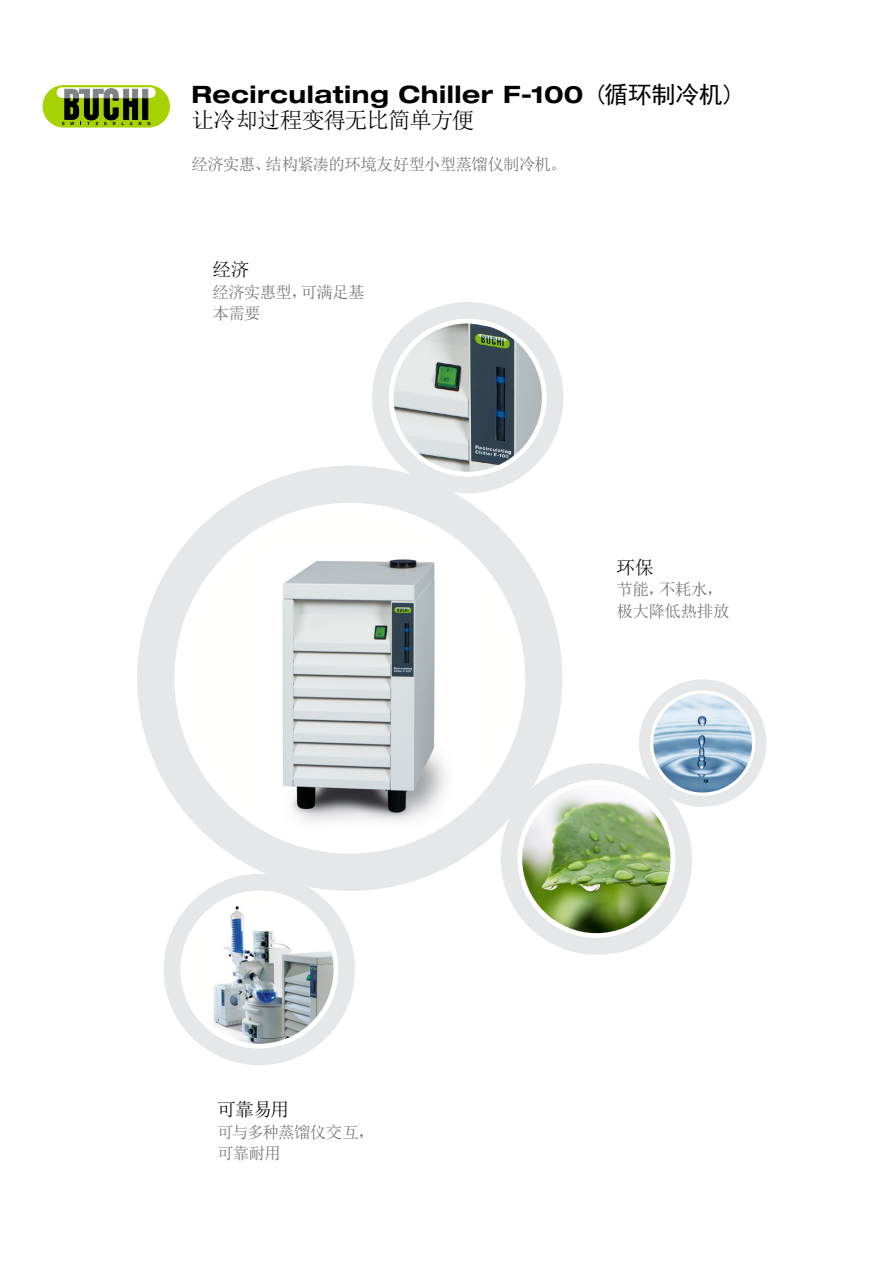
<style>
.page{position:relative;width:893px;height:1263px;background:#fff}
.page>*{position:absolute;margin:0;border:0;box-sizing:border-box;transform-origin:0 0}
.CN_Cover_Headline{font:700 expanded 24px "Helvetica Neue LT Std";letter-spacing:.02em;color:#000}
.CN_Cover_Subline{font:22.5px "Sim Sun";letter-spacing:-.045em;color:#000}
.CN_Title{font:18.75px "Sim Sun";letter-spacing:-.035em;color:#000}
.CN_Body_text_left{font:16.5px/21.3px "Sim Sun";letter-spacing:-.04em;color:#6d6e71}
.CN_Body_text_justifi{font:16.5px "Sim Sun";letter-spacing:-.04em;color:#6d6e71}
.s1{font-family:"Sim Hei";font-weight:400;font-stretch:normal}
</style>
<div class="page">
<div style="left:43px;top:85px;width:127px;height:43px;background:#a5d200;border-radius:21px"></div>
<div style="left:143px;top:89px;width:5px;height:30px;background:#000;border:1px solid #000"></div>
<svg style="left:57px;top:87px;width:99px;height:11px"></svg>
<div style="left:143px;top:89px;width:5px;height:9px;background:#808285"></div>
<svg style="left:62px;top:89px;width:79px;height:36px"></svg>
<div style="left:137px;top:466px;width:425px;height:425px;background:#e6e7e8;border-radius:50%"></div>
<div style="left:174px;top:503px;width:351px;height:351px;background:#fff;border-radius:50%"></div>
<img style="left:264px;top:547px;width:215px;height:289px">
<div style="left:164px;top:874px;width:191px;height:191px;background:#e6e7e8;border-radius:50%"></div>
<div style="left:180px;top:891px;width:158px;height:157px;background:#fff;border-radius:50%"></div>
<img style="left:209px;top:901px;width:125px;height:143px">
<div style="left:639px;top:679px;width:127px;height:128px;background:#e6e7e8;border-radius:50%"></div>
<svg style="left:650px;top:690px;width:105px;height:106px"></svg>
<img style="left:653px;top:694px;width:99px;height:98px;border-radius:49px">
<div style="left:501px;top:763px;width:191px;height:192px;background:#e6e7e8;border-radius:50%"></div>
<div style="left:517px;top:780px;width:158px;height:158px;background:#fff;border-radius:50%"></div>
<img style="left:522px;top:785px;width:148px;height:148px;border-radius:74px">
<div style="left:372px;top:302px;width:191px;height:191px;background:#e6e7e8;border-radius:50%"></div>
<div style="left:389px;top:319px;width:158px;height:157px;background:#fff;border-radius:50%"></div>
<img style="left:394px;top:323px;width:148px;height:149px;border-radius:74px">
<p class="CN_Cover_Headline" style="left:192px;top:79px;width:545px">Recirculating Chiller F-100 <span class="s1">(循环制冷机)</span></p>
<p class="CN_Cover_Subline" style="left:192px;top:108px;width:284px">让冷却过程变得无比简单方便</p>
<p class="CN_Body_text_justifi" style="left:192px;top:156px;width:377px">经济实惠、结构紧凑的环境友好型小型蒸馏仪制冷机。</p>
<p class="CN_Title" style="left:213px;top:260px;width:38px">经济</p>
<p class="CN_Body_text_left" style="left:213px;top:281px;width:154px">经济实惠型，可满足基本需要</p>
<p class="CN_Title" style="left:217px;top:1100px;width:74px">可靠易用</p>
<p class="CN_Body_text_left" style="left:217px;top:1121px;width:159px">可与多种蒸馏仪交互，可靠耐用</p>
<p class="CN_Title" style="left:617px;top:558px;width:38px">环保</p>
<p class="CN_Body_text_left" style="left:617px;top:579px;width:115px">节能，不耗水，极大降低热排放</p>
</div>
